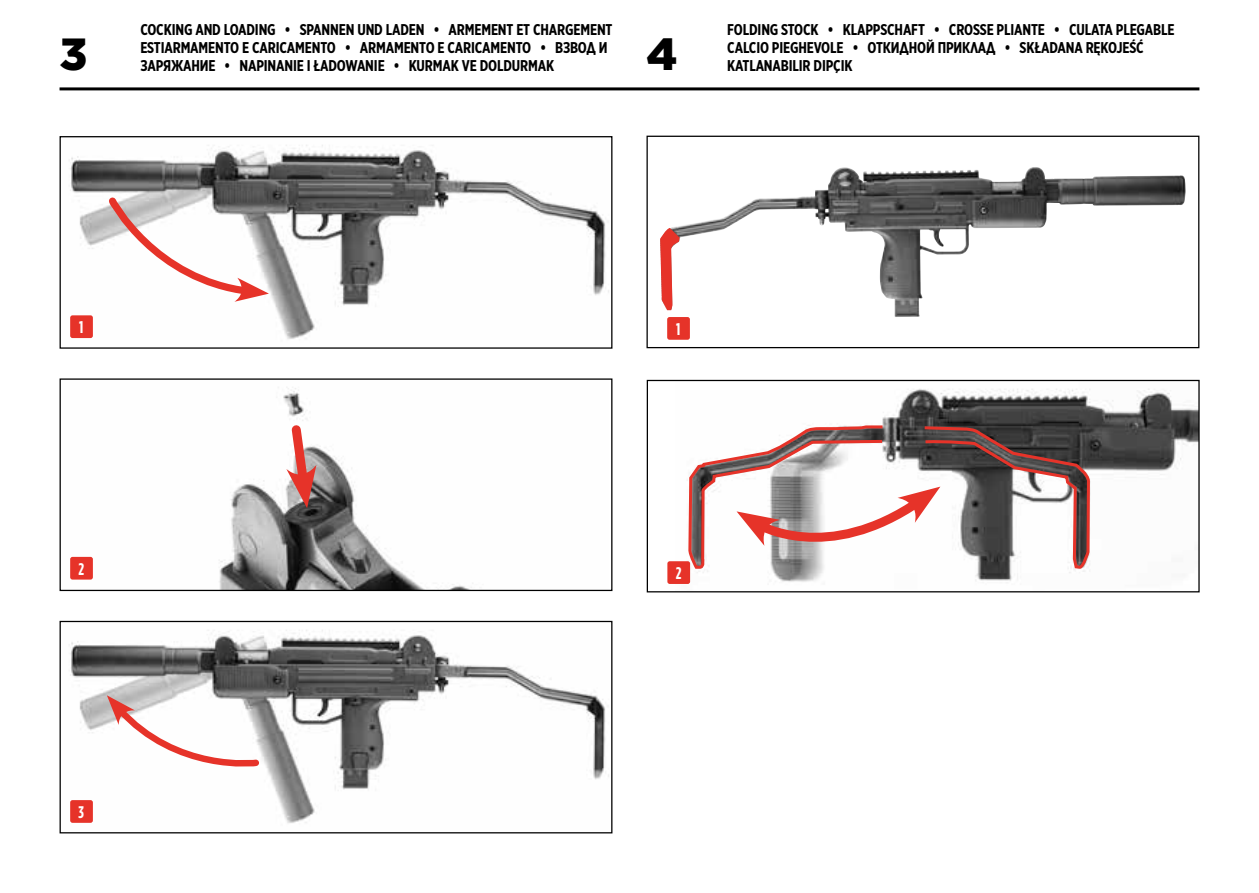
<style>
.page{position:relative;width:1259px;height:893px;background:#fff}
.page>*{position:absolute;margin:0;border:0;box-sizing:border-box;transform-origin:0 0}
.t1{font:900 45px "Gotham";color:#000}
.t2{font:700 16.8px "Gotham Condensed";color:#fff}
.t3{font:700 15.6px/18px "Gotham X Narrow";letter-spacing:-.01em;color:#000}
</style>
<div class="page">
<hr style="left:60px;top:87px;width:1139px;height:3px;background:#000">
<img style="left:70px;top:145px;width:539px;height:194px">
<div style="left:60px;top:136px;width:552px;height:213px;border:1px solid #000"></div>
<img style="left:70px;top:388px;width:403px;height:201px">
<div style="left:60px;top:378px;width:552px;height:213px;border:1px solid #000"></div>
<img style="left:70px;top:630px;width:539px;height:193px">
<div style="left:60px;top:621px;width:552px;height:212px;border:1px solid #000"></div>
<svg style="left:105px;top:194px;width:164px;height:108px"></svg>
<svg style="left:107px;top:695px;width:155px;height:78px"></svg>
<div style="left:70px;top:315px;width:23px;height:23px;background:#e63329;border-radius:2px"></div>
<div style="left:70px;top:557px;width:23px;height:23px;background:#e63329;border-radius:2px"></div>
<div style="left:70px;top:800px;width:23px;height:23px;background:#e63329;border-radius:2px"></div>
<svg style="left:286px;top:420px;width:30px;height:88px"></svg>
<svg style="left:646px;top:135px;width:554px;height:214px"></svg>
<div style="left:667px;top:317px;width:23px;height:23px;background:#e63329;border-radius:2px"></div>
<svg style="left:646px;top:379px;width:554px;height:214px"></svg>
<div style="left:667px;top:561px;width:23px;height:23px;background:#e63329;border-radius:2px"></div>
<svg style="left:660px;top:228px;width:19px;height:82px"></svg>
<svg style="left:687px;top:424px;width:198px;height:169px"></svg>
<svg style="left:736px;top:425px;width:355px;height:145px"></svg>
<h1 class="t1" style="left:60px;top:23px;width:29px">3</h1>
<p class="t3" style="left:140px;top:20px;width:474px">COCKING AND LOADING • SPANNEN UND LADEN • ARMEMENT ET CHARGEMENT<br>ESTIARMAMENTO E CARICAMENTO • ARMAMENTO E CARICAMENTO • ВЗВОД И</p>
<p class="t3" style="left:140px;top:56px;width:415px">ЗАРЯЖАНИЕ • NAPINANIE I ŁADOWANIE • KURMAK VE DOLDURMAK</p>
<h1 class="t1" style="left:646px;top:23px;width:33px">4</h1>
<p class="t3" style="left:727px;top:20px;width:449px">FOLDING STOCK • KLAPPSCHAFT • CROSSE PLIANTE • CULATA PLEGABLE<br>CALCIO PIEGHEVOLE • ОТКИДНОЙ ПРИКЛАД • SKŁADANA RĘKOJEŚĆ</p>
<p class="t3" style="left:727px;top:56px;width:127px">KATLANABILIR DIPÇIK</p>
<p class="t2" style="left:79px;top:317px;width:6px">1</p>
<p class="t2" style="left:78px;top:559px;width:7px">2</p>
<p class="t2" style="left:78px;top:802px;width:7px">3</p>
<p class="t2" style="left:676px;top:319px;width:6px">1</p>
<p class="t2" style="left:675px;top:563px;width:7px">2</p>
</div>
